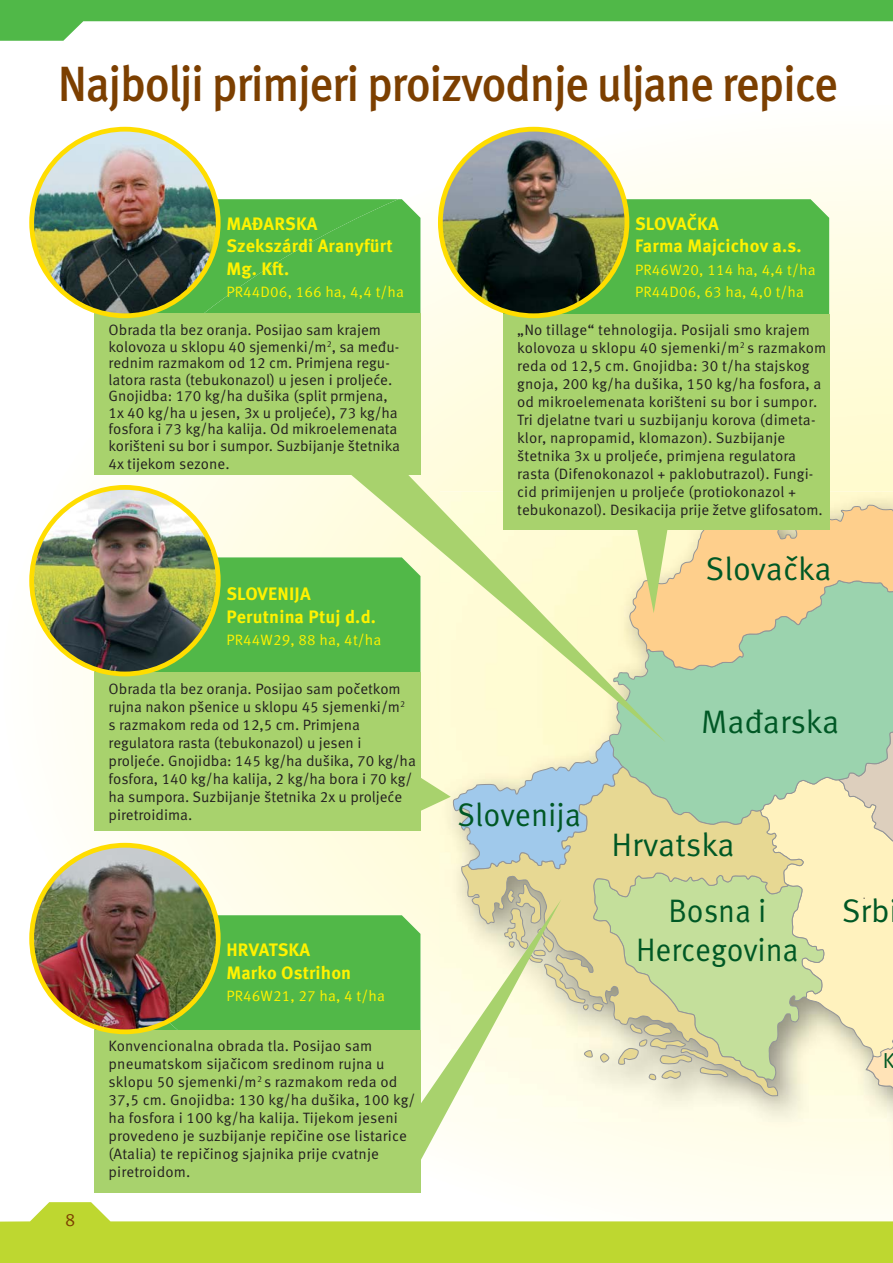
<style>
.page{position:relative;width:893px;height:1263px;background:#fff}
.page>*{position:absolute;margin:0;border:0;box-sizing:border-box;transform-origin:0 0}
.t1{font:500 49.5px "Meta Pro";letter-spacing:-.03em;color:#7c3f00;scale:.93 1}
.t2{font:32.55px "Meta Pro Norm";letter-spacing:-.005em;color:#005825}
.t3{font:32.55px/39px "Meta Pro Norm";letter-spacing:-.005em;color:#005825;text-align:center;scale:.94 1}
.t4{font:32.55px "Meta Pro Norm";letter-spacing:-.005em;color:#005825;scale:.95 1}
.t5{font:21.75px "Meta Pro Norm";color:#005825}
.t6{font:700 18px/22.5px "Meta Pro";letter-spacing:.01em;color:#fff200}
.t7{font:18px "Meta Pro Norm";color:#7c3f00}
.t8{font:15px/18px "Meta Pro Norm";color:#231f20}
.t9{font:15px/22.5px "Meta Pro Norm";letter-spacing:.01em;color:#fff200}
</style>
<div class="page">
<img style="left:472px;top:126px;width:421px;height:81px">
<img style="left:420px;top:169px;width:36px;height:91px">
<div style="left:473px;top:294px;width:30px;height:90px;background:#fffde5"></div>
<img style="left:829px;top:207px;width:64px;height:263px">
<img style="left:420px;top:260px;width:53px;height:933px">
<img style="left:106px;top:475px;width:149px;height:82px">
<div style="left:52px;top:487px;width:52px;height:393px;background:#fffef6"></div>
<img style="left:29px;top:519px;width:23px;height:375px">
<img style="left:104px;top:831px;width:310px;height:84px">
<svg style="left:94px;top:274px;width:109px;height:40px"></svg>
<div style="left:203px;top:199px;width:217px;height:115px;background:#51b848"></div>
<div style="left:94px;top:557px;width:161px;height:115px;background:#51b848"></div>
<div style="left:94px;top:915px;width:320px;height:115px;background:#51b848"></div>
<div style="left:503px;top:199px;width:326px;height:115px;background:#51b848"></div>
<svg style="left:255px;top:384px;width:248px;height:288px;background:#a8da93"></svg>
<div style="left:503px;top:314px;width:326px;height:215px;background:#a8d26d"></div>
<img style="left:440px;top:129px;width:187px;height:187px;border-radius:50%">
<div style="left:438px;top:127px;width:191px;height:191px;border:5px solid #fd0;border-radius:50%"></div>
<div style="left:94px;top:314px;width:326px;height:161px;background:#a8d26d"></div>
<img style="left:32px;top:129px;width:186px;height:187px;border-radius:50%">
<div style="left:29px;top:127px;width:192px;height:191px;border:5px solid #fd0;border-radius:50%"></div>
<div style="left:94px;top:672px;width:326px;height:159px;background:#a8d26d"></div>
<img style="left:32px;top:487px;width:186px;height:187px;border-radius:50%">
<div style="left:29px;top:485px;width:192px;height:191px;border:5px solid #fd0;border-radius:50%"></div>
<div style="left:94px;top:1030px;width:326px;height:163px;background:#a8d26d"></div>
<img style="left:32px;top:845px;width:186px;height:187px;border-radius:50%">
<div style="left:29px;top:843px;width:192px;height:191px;border:5px solid #fd0;border-radius:50%"></div>
<svg style="left:0;top:1202px;width:893px;height:61px;fill:#bed730"></svg>
<svg style="left:414px;top:470px;width:479px;height:694px;background:#d9e2b4"></svg>
<svg style="left:0;top:0;width:893px;height:41px"></svg>
<h1 class="t1" style="left:58px;top:66px;width:841px">Najbolji primjeri proizvodnje uljane repice</h1>
<p class="t6" style="left:226px;top:214px;width:168px">MAĐARSKA<br>Szekszárdi Aranyfürt<br>Mg. Kft.</p>
<p class="t9" style="left:226px;top:283px;width:179px">PR44D06, 166 ha, 4,4 t/ha</p>
<p class="t8" style="left:109px;top:324px;width:293px;line-height:16.5px">Obrada tla bez oranja. Posijao sam krajem kolovoza u sklopu 40 sjemenki/m<sup>2</sup>, sa među&shy;rednim razmakom od 12 cm. Primjena regu&shy;latora rasta (tebukonazol) u jesen i proljeće.<br>Gnojidba: 170 kg/ha dušika (split prmjena, 1x 40 kg/ha u jesen, 3x u proljeće), 73 kg/ha fosfora i 73 kg/ha kalija. Od mikroelemenata korišteni su bor i sumpor. Suzbijanje štetnika</p>
<p class="t8" style="left:109px;top:456px;width:123px">4x tijekom sezone.</p>
<p class="t6" style="left:226px;top:584px;width:151px">SLOVENIJA<br>Perutnina Ptuj d.d.</p>
<p class="t9" style="left:226px;top:630px;width:156px">PR44W29, 88 ha, 4t/ha</p>
<p class="t8" style="left:109px;top:681px;width:309px">Obrada tla bez oranja. Posijao sam početkom rujna nakon pšenice u sklopu 45 sjemenki/m<sup>2 </sup>s razmakom reda od 12,5 cm. Primjena regulatora rasta (tebukonazol) u jesen i proljeće. Gnojidba: 145 kg/ha dušika, 70 kg/ha fosfora, 140 kg/ha kalija, 2 kg/ha bora i 70 kg/ ha sumpora. Suzbijanje štetnika 2x u proljeće piretroidima.</p>
<p class="t7" style="left:65px;top:1213px;width:12px">8</p>
<p class="t6" style="left:226px;top:941px;width:126px">HRVATSKA<br>Marko Ostrihon</p>
<p class="t9" style="left:226px;top:986px;width:160px">PR46W21, 27 ha, 4 t/ha</p>
<p class="t8" style="left:109px;top:1039px;width:308px">Konvencionalna obrada tla. Posijao sam pneumatskom sijačicom sredinom rujna u sklopu 50 sjemenki/m<sup>2</sup> s razmakom reda od 37,5 cm. Gnojidba: 130 kg/ha dušika, 100 kg/ ha fosfora i 100 kg/ha kalija. Tijekom jeseni provedeno je suzbijanje repičine ose listarice (Atalia) te repičinog sjajnika prije cvatnje piretroidom.</p>
<p class="t6" style="left:635px;top:214px;width:168px">SLOVAČKA<br>Farma Majcichov a.s.</p>
<p class="t9" style="left:635px;top:260px;width:182px">PR46W20, 114 ha, 4,4 t/ha<br>PR44D06, 63 ha, 4,0 t/ha</p>
<p class="t8" style="left:517px;top:323px;width:310px">„No tillage“ tehnologija. Posijali smo krajem kolovoza u sklopu 40 sjemenki/m<sup>2</sup> s razmakom reda od 12,5 cm. Gnojidba: 30 t/ha stajskog gnoja, 200 kg/ha dušika, 150 kg/ha fosfora, a od mikroelemenata korišteni su bor i sumpor.<br>Tri djelatne tvari u suzbijanju korova (dimeta&shy;klor, napropamid, klomazon). Suzbijanje štetnika 3x u proljeće, primjena regulatora rasta (Difenokonazol + paklobutrazol). Fungi&shy;cid primijenjen u proljeće (protiokonazol + tebukonazol). Desikacija prije žetve glifosatom.</p>
<h2 class="t2" style="left:706px;top:557px;width:127px">Slovačka</h2>
<h2 class="t4" style="left:457px;top:803px;width:132px">Slovenija</h2>
<h2 class="t2" style="left:701px;top:709px;width:140px">Mađarska</h2>
<h2 class="t2" style="left:611px;top:833px;width:125px">Hrvatska</h2>
<h2 class="t3" style="left:636px;top:895px;width:175px">Bosna i<br>Hercegovina</h2>
<h2 class="t2" style="left:842px;top:899px;width:49px">Srb</h2>
<h3 class="t5" style="left:883px;top:1052px;width:14px">K</h3>
</div>
